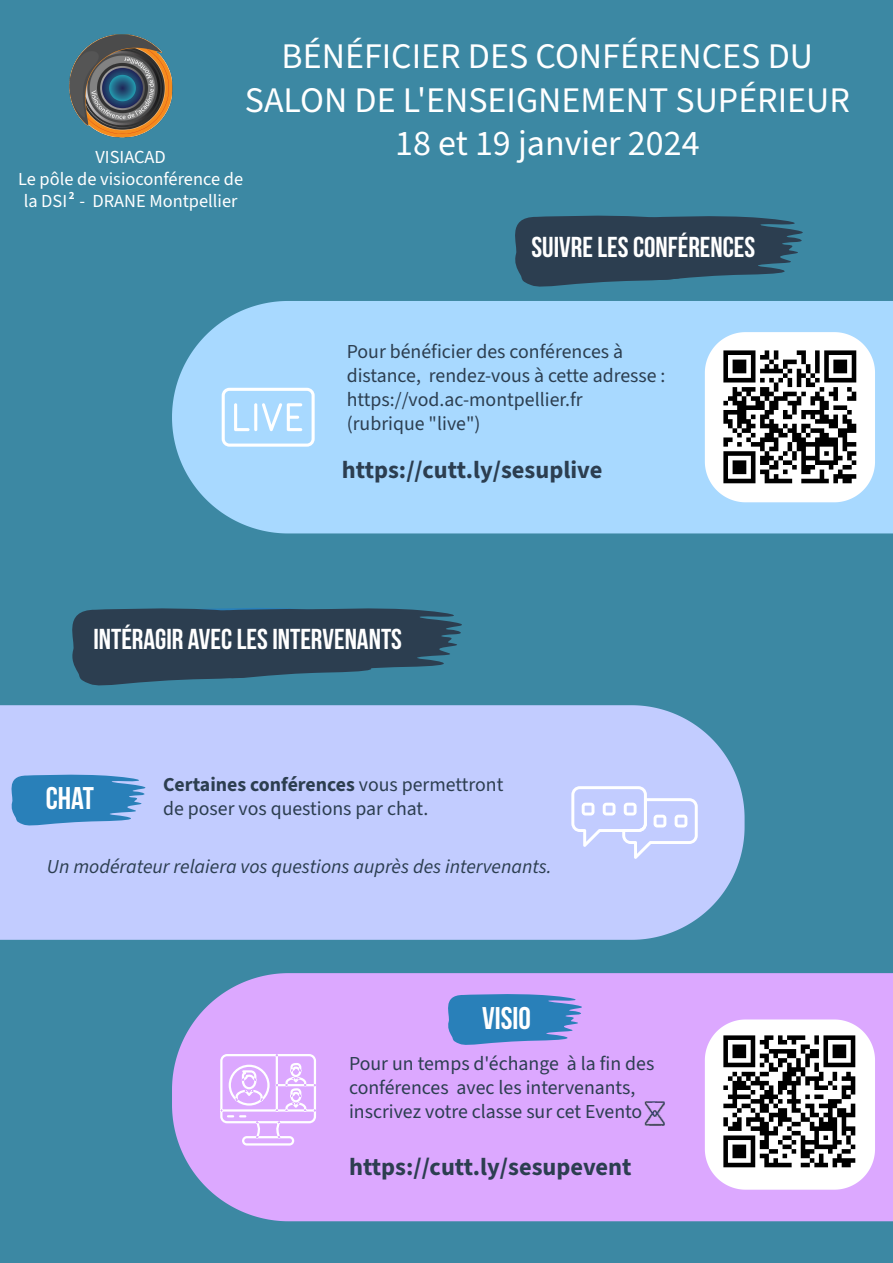
<style>
.page{position:relative;width:893px;height:1263px;background:#3c88a3}
.page>*{position:absolute;margin:0;border:0;box-sizing:border-box;transform-origin:0 0}
.t1{font:36px/43.2px "Source Sans 3";color:#fff;text-align:center}
.t2{font:31.35px "Bebas Neue";color:#fff}
.t3{font:28.8px "Bebas Neue";color:#fff}
.t4{font:700 24.45px "Source Sans 3";color:#2c3e50}
.t5{font:19.8px/23.7px "Source Sans 3";color:#2c3e50}
.t6{font:italic 19.8px "Source Sans 3";color:#2c3e50}
.t7{font:18.3px/22px "Source Sans 3";color:#fff;text-align:center}
.t8{font:700 10.95px "Source Sans 3";color:#fff}
.s1{font-weight:700}
</style>
<div class="page">
<div style="left:172px;top:301px;width:721px;height:232px;background:#a8d9ff"></div>
<svg style="left:222px;top:388px;width:93px;height:59px;background:#bee2ff"></svg>
<div style="left:0;top:705px;width:745px;height:235px;background:#c2ccff"></div>
<svg style="left:571px;top:786px;width:127px;height:73px;background:#cdd5ff"></svg>
<div style="left:172px;top:973px;width:721px;height:248px;background:#dca8ff"></div>
<svg style="left:220px;top:1054px;width:96px;height:91px;background:#e4bcff"></svg>
<img style="left:70px;top:34px;width:102px;height:104px">
<img style="left:644px;top:1101px;width:21px;height:25px">
<svg style="left:705px;top:332px;width:170px;height:170px;background:#f3f9ff"></svg>
<svg style="left:705px;top:1019px;width:170px;height:171px;background:#f9f2ff"></svg>
<svg style="left:515px;top:215px;width:288px;height:72px"></svg>
<svg style="left:72px;top:608px;width:390px;height:78px"></svg>
<svg style="left:4px;top:773px;width:150px;height:55px;background:#5a98cf"></svg>
<svg style="left:441px;top:993px;width:149px;height:54px;background:#5f8cce"></svg>
<img style="left:722px;top:349px;width:136px;height:136px">
<img style="left:722px;top:1033px;width:136px;height:136px">
<p class="t7" style="left:95px;top:146px;width:72px">VISIACAD</p>
<h1 class="t1" style="left:245px;top:35px;width:607px">BÉNÉFICIER DES CONFÉRENCES DU<br>SALON DE L'ENSEIGNEMENT SUPÉRIEUR</h1>
<h1 class="t1" style="left:395px;top:121px;width:306px">18 et 19 janvier 2024</h1>
<p class="t7" style="left:18px;top:168px;width:226px">Le pôle de visioconférence de la DSI - DRANE Montpellier</p>
<p class="t8" style="left:69px;top:188px;width:7px">2</p>
<h3 class="t3" style="left:531px;top:231px;width:225px">SUIVRE LES CONFÉRENCES</h3>
<p class="t5" style="left:347px;top:340px;width:320px">Pour bénéficier des conférences à distance, rendez-vous à cette adresse : https://vod.ac-montpellier.fr (rubrique "live")</p>
<p class="t4" style="left:342px;top:453px;width:262px">https://cutt.ly/sesuplive</p>
<h3 class="t3" style="left:93px;top:623px;width:310px">INTÉRAGIR AVEC LES INTERVENANTS</h3>
<p class="t5" style="left:163px;top:773px;width:342px"><span class="s1">Certaines conférences</span> vous permettront de poser vos questions par chat.</p>
<p class="t6" style="left:47px;top:854px;width:506px">Un modérateur relaiera vos questions auprès des intervenants.</p>
<h2 class="t2" style="left:46px;top:781px;width:50px">CHAT</h2>
<h2 class="t2" style="left:482px;top:1001px;width:50px">VISIO</h2>
<p class="t5" style="left:349px;top:1052px;width:307px">Pour un temps d'échange à la fin des conférences avec les intervenants, inscrivez votre classe sur cet Evento</p>
<p class="t4" style="left:349px;top:1151px;width:284px">https://cutt.ly/sesupevent</p>
</div>
